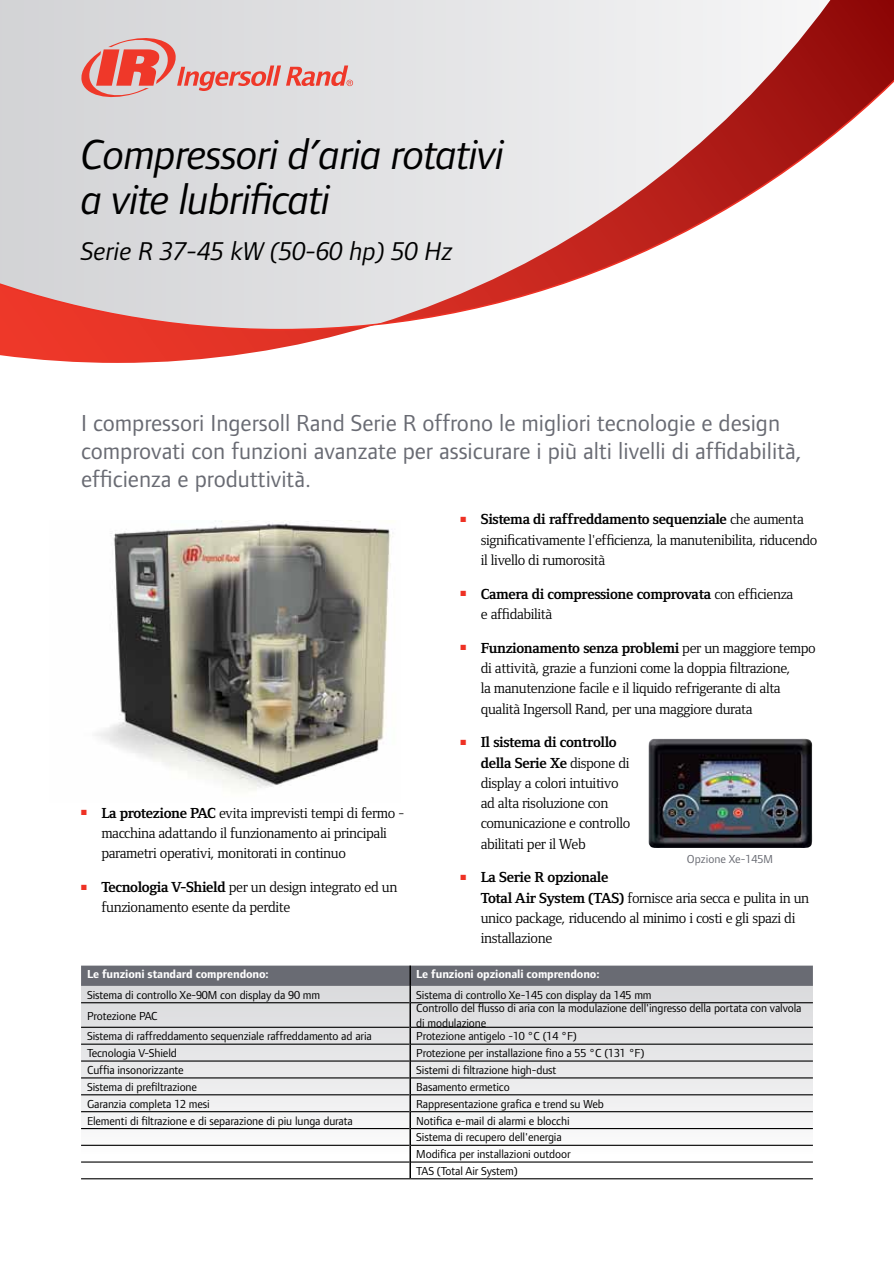
<style>
.page{position:relative;width:894px;height:1263px;background:#fff}
.page>*{position:absolute;margin:0;border:0;box-sizing:border-box;transform-origin:0 0}
.t1{font:italic 43.5px/45px "Foundry Form Sans";letter-spacing:-.02em;color:#000}
.t2{font:italic 26.7px "Foundry Form Sans";color:#000}
.t3{font:24px/27.8px "Foundry Form Sans";color:#696b73}
.t4{font:15px/20.2px "Foundry Form Serif";letter-spacing:-.025em;color:#000}
.t5{font:700 15px/20.2px "Foundry Form Serif";letter-spacing:-.025em;color:#000}
.t6{font:12px/16.8px "Foundry Form Sans";letter-spacing:-.01em;color:#000}
.t7{font:700 12px "Foundry Form Sans";letter-spacing:-.01em;color:#fff}
.t8{font:12px "Foundry Form Sans";color:#696b73}
.s1{font-weight:700}
.s2{font-weight:400}
</style>
<div class="page">
<svg style="left:82px;top:1003px;width:730px;height:160px"></svg>
<img style="left:96px;top:520px;width:297px;height:270px">
<img style="left:648px;top:738px;width:164px;height:110px">
<hr style="left:81px;top:1002px;width:328px;height:1px;background:#000">
<hr style="left:411px;top:1002px;width:401px;height:1px;background:#000">
<hr style="left:81px;top:1026px;width:328px;height:1px;background:#000">
<hr style="left:411px;top:1026px;width:401px;height:1px;background:#000">
<hr style="left:81px;top:1043px;width:328px;height:1px;background:#000">
<hr style="left:411px;top:1043px;width:401px;height:1px;background:#000">
<hr style="left:81px;top:1060px;width:328px;height:1px;background:#000">
<hr style="left:411px;top:1060px;width:401px;height:1px;background:#000">
<hr style="left:81px;top:1077px;width:328px;height:1px;background:#000">
<hr style="left:411px;top:1077px;width:401px;height:1px;background:#000">
<hr style="left:81px;top:1094px;width:328px;height:1px;background:#000">
<hr style="left:411px;top:1094px;width:401px;height:1px;background:#000">
<hr style="left:81px;top:1111px;width:328px;height:1px;background:#000">
<hr style="left:411px;top:1111px;width:401px;height:1px;background:#000">
<hr style="left:81px;top:1128px;width:328px;height:1px;background:#000">
<hr style="left:411px;top:1128px;width:401px;height:1px;background:#000">
<hr style="left:81px;top:1144px;width:328px;height:1px;background:#000">
<hr style="left:411px;top:1144px;width:401px;height:1px;background:#000">
<hr style="left:81px;top:1161px;width:328px;height:1px;background:#000">
<hr style="left:411px;top:1161px;width:401px;height:1px;background:#000">
<svg style="left:81px;top:965px;width:731px;height:37px;background:#9c9ea3"></svg>
<hr style="left:409px;top:1002px;width:2px;height:25px;background:#000">
<svg style="left:409px;top:1027px;width:2px;height:151px"></svg>
<hr style="left:81px;top:1178px;width:329px;height:1px;background:#000">
<hr style="left:410px;top:1178px;width:402px;height:1px;background:#000">
<svg style="left:0;top:0;width:893px;height:363px"></svg>
<svg style="left:0;top:49px;width:893px;height:282px"></svg>
<svg style="left:80px;top:34px;width:273px;height:67px;background:#dfb8b6"></svg>
<h1 class="t1" style="left:81px;top:132px;width:425px">Compressori d’aria rotativi a vite lubrificati</h1>
<h2 class="t2" style="left:81px;top:236px;width:373px">Serie R 37-45 kW (50-60 hp) 50 Hz</h2>
<h3 class="t3" style="left:81px;top:409px;width:722px">I compressori Ingersoll Rand Serie R offrono le migliori tecnologie e design comprovati con funzioni avanzate per assicurare i più alti livelli di affidabilità, efficienza e produttività.</h3>
<p class="t4" style="left:101px;top:802px;width:304px;text-indent:-20px"><sup>■</sup> <span class="s1">La protezione PAC</span> evita imprevisti tempi di fermo - macchina adattando il funzionamento ai principali parametri operativi, monitorati in continuo</p>
<p class="t4" style="left:101px;top:877px;width:297px;text-indent:-20px"><sup>■</sup> <span class="s1">Tecnologia V-Shield</span> per un design integrato ed un funzionamento esente da perdite</p>
<p class="t4" style="left:480px;top:509px;width:338px;text-indent:-20px"><sup>■</sup> <span class="s1">Sistema di raffreddamento sequenziale</span> che aumenta significativamente l'efficienza, la manutenibilita, riducendo il livello di rumorosità</p>
<p class="t5" style="left:480px;top:583px;width:314px;text-indent:-20px"><sup>■</sup> Camera di compressione comprovata <span class="s2">con efficienza e affidabilità</span></p>
<p class="t4" style="left:480px;top:637px;width:336px;text-indent:-20px"><sup>■</sup> <span class="s1">Funzionamento senza problemi</span> per un maggiore tempo di attività, grazie a funzioni come la doppia filtrazione,<br>la manutenzione facile e il liquido refrigerante di alta qualità Ingersoll Rand, per una maggiore durata</p>
<p class="t4" style="left:480px;top:732px;width:151px;text-indent:-20px"><sup>■</sup> <span class="s1">Il sistema di controllo della Serie Xe</span> dispone di display a colori intuitivo ad alta risoluzione con comunicazione e controllo abilitati per il Web</p>
<p class="t4" style="left:480px;top:867px;width:330px;text-indent:-20px"><sup>■</sup> <span class="s1">La Serie R opzionale<br>Total Air System (TAS)</span> fornisce aria secca e pulita in un unico package, riducendo al minimo i costi e gli spazi di installazione</p>
<p class="t8" style="left:686px;top:852px;width:88px">Opzione Xe-145M</p>
<p class="t7" style="left:87px;top:967px;width:183px">Le funzioni standard comprendono:</p>
<p class="t7" style="left:416px;top:967px;width:185px">Le funzioni opzionali comprendono:</p>
<p class="t6" style="left:87px;top:986px;width:234px">Sistema di controllo Xe-90M con display da 90 mm</p>
<p class="t6" style="left:416px;top:986px;width:237px">Sistema di controllo Xe-145 con display da 145 mm</p>
<p class="t6" style="left:87px;top:1007px;width:72px">Protezione PAC</p>
<p class="t6" style="left:416px;top:1001px;width:387px;line-height:14.4px">Controllo del flusso di aria con la modulazione dell'ingresso della portata con valvola di modulazione</p>
<p class="t6" style="left:87px;top:1027px;width:286px">Sistema di raffreddamento sequenziale raffreddamento ad aria</p>
<p class="t6" style="left:416px;top:1027px;width:162px">Protezione antigelo -10 °C (14 °F)</p>
<p class="t6" style="left:87px;top:1044px;width:91px">Tecnologia V-Shield</p>
<p class="t6" style="left:416px;top:1044px;width:229px">Protezione per installazione fino a 55 °C (131 °F)</p>
<p class="t6" style="left:87px;top:1061px;width:98px">Cuffia insonorizzante</p>
<p class="t6" style="left:416px;top:1061px;width:142px">Sistemi di filtrazione high-dust</p>
<p class="t6" style="left:87px;top:1078px;width:111px">Sistema di prefiltrazione</p>
<p class="t6" style="left:416px;top:1078px;width:95px">Basamento ermetico</p>
<p class="t6" style="left:87px;top:1095px;width:124px">Garanzia completa 12 mesi</p>
<p class="t6" style="left:416px;top:1095px;width:189px">Rappresentazione grafica e trend su Web</p>
<p class="t6" style="left:87px;top:1112px;width:267px">Elementi di filtrazione e di separazione di piu lunga durata</p>
<p class="t6" style="left:416px;top:1112px;width:156px">Notifica e-mail di alarmi e blocchi<br>Sistema di recupero dell'energia<br>Modifica per installazioni outdoor<br>TAS (Total Air System)</p>
</div>
